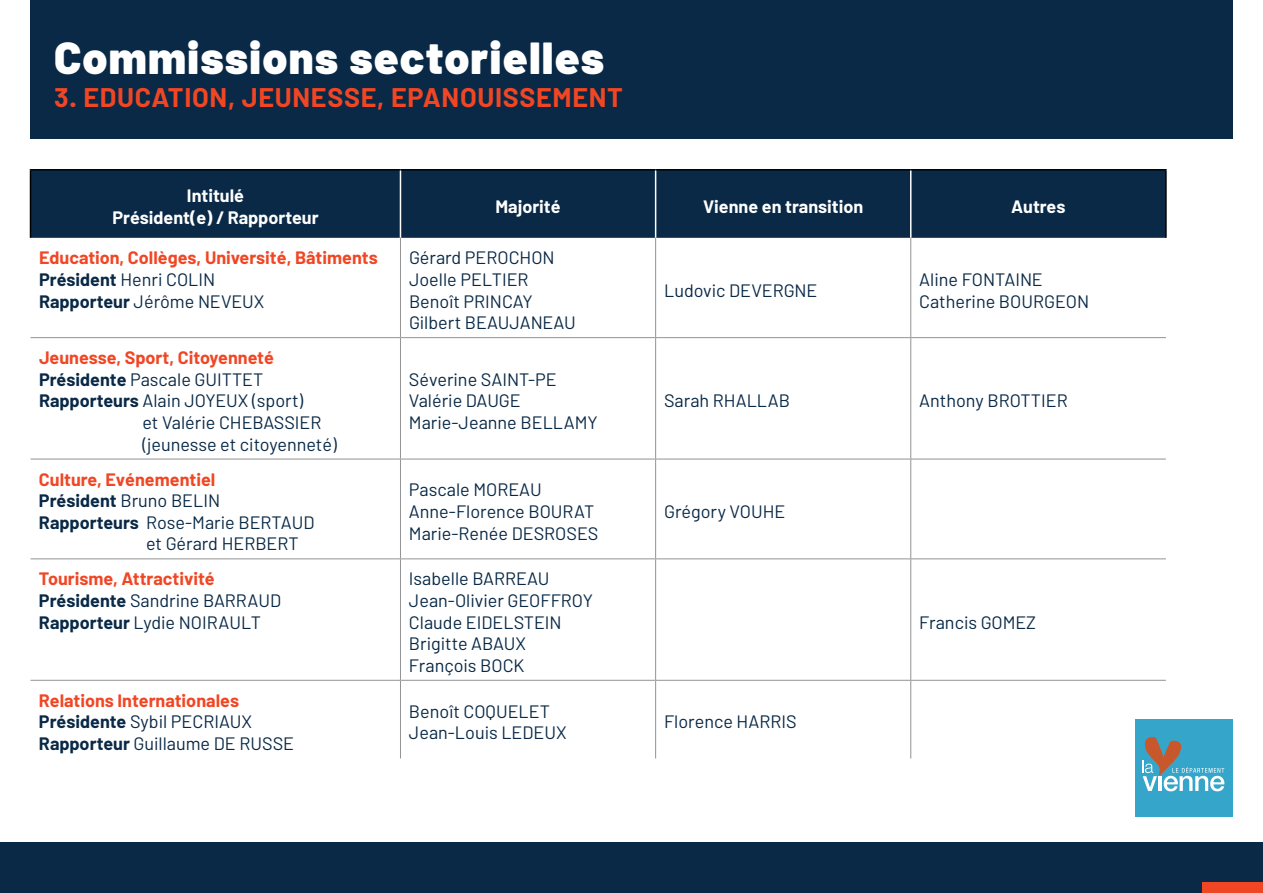
<style>
.page{position:relative;width:1263px;height:893px;background:#fff}
.page>*{position:absolute;margin:0;border:0;box-sizing:border-box;transform-origin:0 0}
.t1{font:900 45px "Barlow";letter-spacing:.025em;color:#fff}
.t2{font:700 27px "Barlow";letter-spacing:.025em;color:#f14624}
.t3{font:18px/21.6px "Barlow";color:#092946}
.t4{font:700 18px/21.6px "Barlow";color:#f14624}
.t5{font:700 18px/21.6px "Barlow";color:#fff;text-align:center}
.s1{color:#092946}
.s2{font-weight:400;color:#092946}
.s3{font-weight:700}
.s4{font-weight:700;color:#f14624}
</style>
<div class="page">
<div style="left:30px;top:0;width:1202px;height:138px;background:#092946"></div>
<div style="left:31px;top:171px;width:1134px;height:67px;background:#092946"></div>
<hr style="left:30px;top:169px;width:370px;height:2px;background:#000">
<hr style="left:30px;top:171px;width:1px;height:67px;background:#000">
<hr style="left:400px;top:169px;width:256px;height:2px;background:#000">
<hr style="left:656px;top:169px;width:255px;height:2px;background:#000">
<hr style="left:911px;top:169px;width:256px;height:2px;background:#000">
<hr style="left:1165px;top:171px;width:2px;height:67px;background:#000">
<hr style="left:400px;top:171px;width:1px;height:67px;background:#fff">
<hr style="left:655px;top:171px;width:1px;height:67px;background:#fff">
<hr style="left:910px;top:171px;width:1px;height:67px;background:#fff">
<hr style="left:400px;top:238px;width:1px;height:99px;background:#939393">
<hr style="left:655px;top:238px;width:1px;height:99px;background:#939393">
<hr style="left:910px;top:238px;width:1px;height:99px;background:#939393">
<hr style="left:31px;top:337px;width:369px;height:1px;background:#939393">
<hr style="left:400px;top:337px;width:256px;height:1px;background:#939393">
<hr style="left:400px;top:338px;width:1px;height:121px;background:#939393">
<hr style="left:656px;top:337px;width:255px;height:1px;background:#939393">
<hr style="left:655px;top:338px;width:1px;height:121px;background:#939393">
<hr style="left:911px;top:337px;width:255px;height:1px;background:#939393">
<hr style="left:910px;top:338px;width:1px;height:121px;background:#939393">
<hr style="left:31px;top:459px;width:369px;height:1px;background:#939393">
<hr style="left:400px;top:459px;width:256px;height:1px;background:#939393">
<hr style="left:400px;top:459px;width:1px;height:99px;background:#939393">
<hr style="left:656px;top:459px;width:255px;height:1px;background:#939393">
<hr style="left:655px;top:459px;width:1px;height:99px;background:#939393">
<hr style="left:911px;top:459px;width:255px;height:1px;background:#939393">
<hr style="left:910px;top:459px;width:1px;height:99px;background:#939393">
<hr style="left:31px;top:558px;width:369px;height:1px;background:#939393">
<hr style="left:400px;top:558px;width:256px;height:1px;background:#939393">
<hr style="left:400px;top:559px;width:1px;height:121px;background:#939393">
<hr style="left:656px;top:558px;width:255px;height:1px;background:#939393">
<hr style="left:655px;top:559px;width:1px;height:121px;background:#939393">
<hr style="left:911px;top:558px;width:255px;height:1px;background:#939393">
<hr style="left:910px;top:559px;width:1px;height:121px;background:#939393">
<hr style="left:31px;top:680px;width:369px;height:1px;background:#939393">
<hr style="left:400px;top:680px;width:256px;height:1px;background:#939393">
<hr style="left:400px;top:681px;width:1px;height:77px;background:#939393">
<hr style="left:656px;top:680px;width:255px;height:1px;background:#939393">
<hr style="left:655px;top:681px;width:1px;height:77px;background:#939393">
<hr style="left:911px;top:680px;width:255px;height:1px;background:#939393">
<hr style="left:910px;top:681px;width:1px;height:77px;background:#939393">
<div style="left:0;top:842px;width:1263px;height:51px;background:#092946"></div>
<div style="left:1202px;top:883px;width:61px;height:10px;background:#f14624"></div>
<div style="left:1135px;top:719px;width:97px;height:97px;background:#36a5ca"></div>
<svg style="left:1143px;top:737px;width:81px;height:54px"></svg>
<h1 class="t1" style="left:54px;top:30px;width:551px">Commissions sectorielles</h1>
<h2 class="t2" style="left:54px;top:80px;width:570px">3. EDUCATION, JEUNESSE, EPANOUISSEMENT</h2>
<p class="t5" style="left:112px;top:185px;width:208px">Intitulé<br>Président(e) / Rapporteur</p>
<p class="t5" style="left:495px;top:195px;width:67px">Majorité</p>
<p class="t5" style="left:703px;top:195px;width:162px">Vienne en transition</p>
<p class="t5" style="left:1011px;top:195px;width:56px">Autres</p>
<p class="t4" style="left:39px;top:247px;width:340px">Education, Collèges, Université, Bâtiments<br><span class="s1">Président</span> <span class="s2">Henri COLIN<br></span><span class="s1">Rapporteur</span> <span class="s2">Jérôme NEVEUX</span></p>
<p class="t3" style="left:409px;top:247px;width:168px">Gérard PEROCHON<br>Joelle PELTIER<br>Benoît PRINCAY<br>Gilbert BEAUJANEAU</p>
<p class="t3" style="left:664px;top:279px;width:155px">Ludovic DEVERGNE</p>
<p class="t3" style="left:919px;top:268px;width:171px">Aline FONTAINE<br>Catherine BOURGEON</p>
<p class="t4" style="left:39px;top:347px;width:236px">Jeunesse, Sport, Citoyenneté</p>
<p class="t3" style="left:39px;top:368px;width:226px"><span class="s3">Présidente</span> Pascale GUITTET</p>
<p class="t3" style="left:39px;top:390px;width:266px"><span class="s3">Rapporteurs</span> Alain JOYEUX (sport)</p>
<p class="t3" style="left:142px;top:411px;width:180px">et Valérie CHEBASSIER</p>
<p class="t3" style="left:142px;top:433px;width:196px">(jeunesse et citoyenneté)</p>
<p class="t4" style="left:39px;top:468px;width:178px">Culture, Evénementiel</p>
<p class="t3" style="left:39px;top:489px;width:183px"><span class="s3">Président</span> Bruno BELIN</p>
<p class="t3" style="left:39px;top:511px;width:277px"><span class="s3">Rapporteurs</span> Rose-Marie BERTAUD</p>
<p class="t3" style="left:146px;top:533px;width:154px">et Gérard HERBERT</p>
<p class="t3" style="left:409px;top:368px;width:190px">Séverine SAINT-PE<br>Valérie DAUGE<br>Marie-Jeanne BELLAMY</p>
<p class="t3" style="left:409px;top:479px;width:191px">Pascale MOREAU<br>Anne-Florence BOURAT<br>Marie-Renée DESROSES</p>
<p class="t3" style="left:39px;top:568px;width:244px"><span class="s4">Tourisme, Attractivité<br></span><span class="s3">Présidente</span> Sandrine BARRAUD<br><span class="s3">Rapporteur</span> Lydie NOIRAULT</p>
<p class="t3" style="left:409px;top:568px;width:185px">Isabelle BARREAU<br>Jean-Olivier GEOFFROY<br>Claude EIDELSTEIN<br>Brigitte ABAUX<br>François BOCK</p>
<p class="t3" style="left:664px;top:390px;width:127px">Sarah RHALLAB</p>
<p class="t3" style="left:919px;top:390px;width:150px">Anthony BROTTIER</p>
<p class="t3" style="left:664px;top:500px;width:123px">Grégory VOUHE</p>
<p class="t3" style="left:919px;top:611px;width:118px">Francis GOMEZ</p>
<p class="t3" style="left:39px;top:689px;width:257px"><span class="s4">Relations Internationales<br></span><span class="s3">Présidente</span> Sybil PECRIAUX<br><span class="s3">Rapporteur</span> Guillaume DE RUSSE</p>
<p class="t3" style="left:409px;top:700px;width:159px">Benoît COQUELET<br>Jean-Louis LEDEUX</p>
<p class="t3" style="left:664px;top:711px;width:134px">Florence HARRIS</p>
</div>
